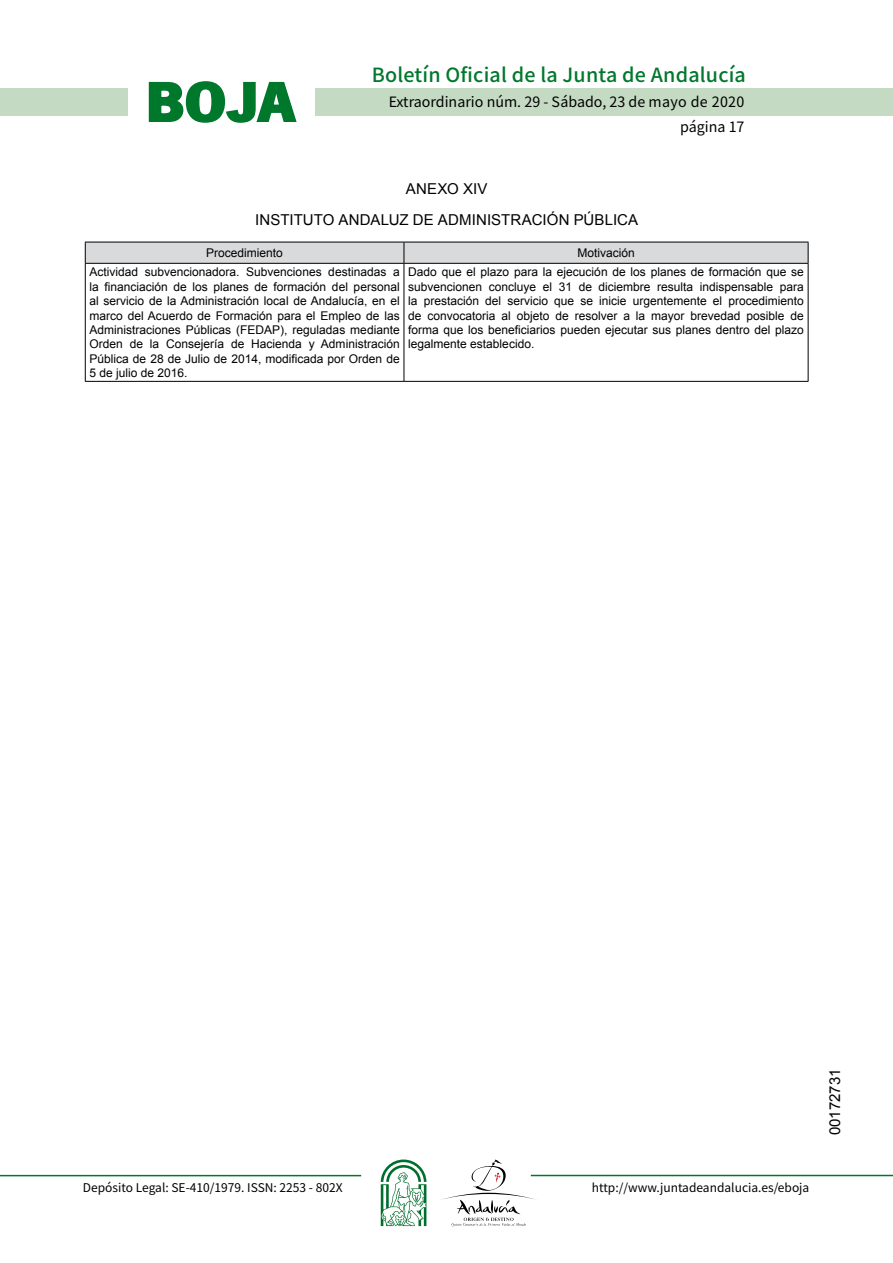
<style>
.page{position:relative;width:893px;height:1263px;background:#fff}
.page>*{position:absolute;margin:0;border:0;box-sizing:border-box;transform-origin:0 0}
.t1{font:700 57.75px "News Got T";color:#00782c;scale:1.14 1}
.t2{font:500 19.5px "Noto Sans HK";letter-spacing:.01em;color:#00782c}
.t3{font:15px "Arial";letter-spacing:.01em;color:#000}
.t4{font:14.25px/24.5px "Noto Sans HK";color:#000;text-align:right}
.t5{font:12px/14.4px "Arial";color:#000;text-align:justify}
.t6{font:12px "Noto Sans HK";color:#000}
</style>
<div class="page">
<div style="left:315px;top:88px;width:577px;height:28px;background:#c5dac3"></div>
<div style="left:0;top:88px;width:128px;height:28px;background:#c5dac3"></div>
<hr style="left:0;top:1175px;width:361px;height:1px;background:#00782c">
<hr style="left:531px;top:1175px;width:361px;height:1px;background:#00782c">
<svg style="left:148px;top:81px;width:149px;height:42px"></svg>
<svg style="left:442px;top:1159px;width:100px;height:67px"></svg>
<svg style="left:381px;top:1160px;width:45px;height:66px"></svg>
<hr style="left:85px;top:264px;width:1px;height:117px;background:#000">
<hr style="left:403px;top:264px;width:1px;height:117px;background:#000">
<hr style="left:807px;top:264px;width:1px;height:117px;background:#000">
<hr style="left:85px;top:381px;width:319px;height:1px;background:#000">
<hr style="left:404px;top:381px;width:404px;height:1px;background:#000">
<svg style="left:85px;top:242px;width:723px;height:21px;background:#d0d1d2"></svg>
<hr style="left:85px;top:263px;width:319px;height:1px;background:#000">
<hr style="left:404px;top:263px;width:404px;height:1px;background:#000">
<h1 class="t1" style="left:145px;top:68px;width:133px">BOJA</h1>
<h2 class="t2" style="left:372px;top:64px;width:375px">Boletín Oficial de la Junta de Andalucía</h2>
<p class="t4" style="left:388px;top:90px;width:357px">Extraordinario núm. 29 - Sábado, 23 de mayo de 2020 página 17</p>
<p class="t3" style="left:406px;top:179px;width:83px">ANEXO XIV</p>
<p class="t3" style="left:255px;top:210px;width:15px">Instituto</p>
<p class="t3" style="left:338px;top:210px;width:21px">Andaluz</p>
<p class="t3" style="left:413px;top:210px;width:69px">de Administraci</p>
<p class="t3" style="left:546px;top:210px;width:58px">ón Pública</p>
<p class="t5" style="left:206px;top:246px;width:78px">Procedimiento</p>
<p class="t5" style="left:577px;top:246px;width:59px">Motivación</p>
<p class="t5" style="left:89px;top:265px;width:312px">Actividad subvencionadora. Subvenciones destinadas a la financiación de los planes de formación del personal al servicio de la Administración local de Andalucía, en el marco del Acuerdo de Formación para el Empleo de las Administraciones Públicas (FEDAP), reguladas mediante Orden de la Consejería de Hacienda y Administración Pública de 28 de Julio de 2014, modificada por Orden de 5 de julio de 2016.</p>
<p class="t5" style="left:408px;top:265px;width:397px">Dado que el plazo para la ejecución de los planes de formación que se subvencionen concluye el 31 de diciembre resulta indispensable para la prestación del servicio que se inicie urgentemente el procedimiento de convocatoria al objeto de resolver a la mayor brevedad posible de forma que los beneficiarios pueden ejecutar sus planes dentro del plazo legalmente establecido.</p>
<p class="t6" style="left:83px;top:1181px;width:261px">Depósito Legal: SE-410/1979. ISSN: 2253 - 802X</p>
<p class="t6" style="left:592px;top:1181px;width:219px">http://www.juntadeandalucia.es/eboja</p>
<p class="t3" style="left:825px;top:1135px;width:68px;rotate:-90deg">00172731</p>
</div>
